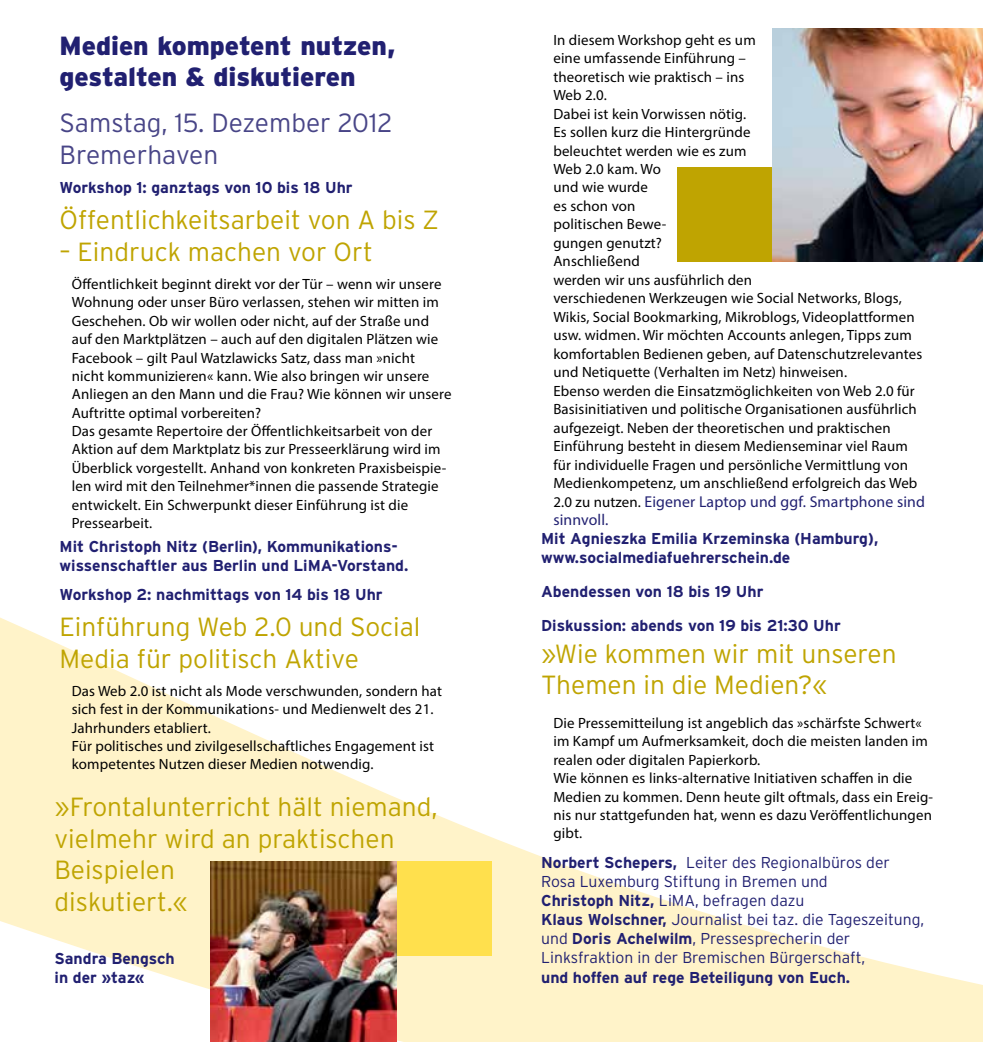
<style>
.page{position:relative;width:983px;height:1042px;background:#fff}
.page>*{position:absolute;margin:0;border:0;box-sizing:border-box;transform-origin:0 0}
.t1{font:300 26.25px/31.5px "Interstate";color:#bfa401}
.t2{font:900 26.25px/31.5px "Interstate";color:#212071}
.t3{font:300 26.25px/31.5px "Interstate";color:#484587}
.t4{font:700 15.75px/18.9px "Interstate";color:#212071}
.t5{font:300 15.75px/19.1px "Interstate";color:#212071}
.t6{font:15.75px/18.6px "Myriad Pro";letter-spacing:.01em;color:#212071}
.t7{font:14.88px/18.6px "Myriad Pro";letter-spacing:.01em;color:#000}
.s1{font-size:14.88px;color:#000}
.s2{font-weight:700}
</style>
<div class="page">
<svg style="left:0;top:617px;width:982px;height:425px"></svg>
<hr style="left:541px;top:846px;width:378px;height:1px;background:#fff">
<img style="left:211px;top:861px;width:186px;height:181px">
<div style="left:397px;top:861px;width:94px;height:94px;background:#ffe04d"></div>
<img style="left:772px;top:29px;width:210px;height:233px">
<div style="left:677px;top:167px;width:94px;height:95px;background:#bfa401"></div>
<h1 class="t2" style="left:60px;top:29px;width:337px">Medien kompetent nutzen, gestalten &amp; diskutieren</h1>
<h1 class="t3" style="left:60px;top:107px;width:334px">Samstag, 15. Dezember 2012<br>Bremerhaven</h1>
<p class="t4" style="left:60px;top:178px;width:294px">Workshop 1: ganztags von 10 bis 18 Uhr</p>
<h1 class="t1" style="left:60px;top:204px;width:381px">Öffentlichkeitsarbeit von A bis Z</h1>
<h1 class="t1" style="left:60px;top:235px;width:315px">– Eindruck machen vor Ort</h1>
<p class="t7" style="left:72px;top:275px;width:381px">Öffentlichkeit beginnt direkt vor der Tür – wenn wir unsere Wohnung oder unser Büro verlassen, stehen wir mitten im Geschehen. Ob wir wollen oder nicht, auf der Straße und auf den Marktplätzen – auch auf den digitalen Plätzen wie Facebook – gilt Paul Watzlawicks Satz, dass man »nicht<br>nicht kommunizieren« kann. Wie also bringen wir unsere Anliegen an den Mann und die Frau? Wie können wir unsere Auftritte optimal vorbereiten?<br>Das gesamte Repertoire der Öffentlichkeitsarbeit von der Aktion auf dem Marktplatz bis zur Presseerklärung wird im Überblick vorgestellt. Anhand von konkreten Praxisbeispie&shy;len wird mit den Teilnehmer*innen die passende Strategie entwickelt. Ein Schwerpunkt dieser Einführung ist die Pressearbeit.</p>
<p class="t4" style="left:60px;top:537px;width:350px">Mit Christoph Nitz (Berlin), Kommunikations&shy;wissenschaftler aus Berlin und LiMA-Vorstand.</p>
<p class="t4" style="left:60px;top:584px;width:324px">Workshop 2: nachmittags von 14 bis 18 Uhr</p>
<h1 class="t1" style="left:60px;top:611px;width:362px">Einführung Web 2.0 und Social<br>Media für politisch Aktive</h1>
<p class="t7" style="left:72px;top:681px;width:371px">Das Web 2.0 ist nicht als Mode verschwunden, sondern hat sich fest in der Kommunikations- und Medienwelt des 21.<br>Jahrhunders etabliert.<br>Für politisches und zivilgesellschaftliches Engagement ist kompetentes Nutzen dieser Medien notwendig.</p>
<h1 class="t1" style="left:55px;top:791px;width:384px">»Frontalunterricht hält niemand, vielmehr wird an praktischen<br>Beispielen<br>diskutiert.«</h1>
<p class="t4" style="left:55px;top:949px;width:122px">Sandra Bengsch in der »taz«</p>
<p class="t7" style="left:553px;top:30px;width:370px">In diesem Workshop geht es um<br>eine umfassende Einführung –<br>theoretisch wie praktisch – ins<br>Web 2.0.<br>Dabei ist kein Vorwissen nötig.<br>Es sollen kurz die Hintergründe<br>beleuchtet werden wie es zum<br>Web 2.0 kam. Wo<br>und wie wurde<br>es schon von<br>politischen Bewe-<br>gungen genutzt?<br>Anschließend<br>werden wir uns ausführlich den<br>verschiedenen Werkzeugen wie Social Networks, Blogs, Wikis, Social Bookmarking, Mikroblogs, Videoplattformen usw. widmen. Wir möchten Accounts anlegen, Tipps zum komfortablen Bedienen geben, auf Datenschutzrelevantes und Netiquette (Verhalten im Netz) hinweisen.<br>Ebenso werden die Einsatzmöglichkeiten von Web 2.0 für Basisinitiativen und politische Organisationen ausführlich aufgezeigt. Neben der theoretischen und praktischen Einführung besteht in diesem Medienseminar viel Raum für individuelle Fragen und persönliche Vermittlung von Medienkompetenz, um anschließend erfolgreich das Web</p>
<p class="t6" style="left:553px;top:492px;width:373px"><span class="s1">2.0 zu nutzen.</span> Eigener Laptop und ggf. Smartphone sind sinnvoll.</p>
<p class="t4" style="left:541px;top:529px;width:338px">Mit Agnieszka Emilia Krzeminska (Hamburg), www.socialmediafuehrerschein.de</p>
<p class="t4" style="left:541px;top:574px;width:301px;line-height:33.9px">Abendessen von 18 bis 19 Uhr<br>Diskussion: abends von 19 bis 21:30 Uhr</p>
<h1 class="t1" style="left:541px;top:637px;width:357px">»Wie kommen wir mit unseren<br>Themen in die Medien?«</h1>
<p class="t7" style="left:553px;top:713px;width:381px">Die Pressemitteilung ist angeblich das »schärfste Schwert« im Kampf um Aufmerksamkeit, doch die meisten landen im realen oder digitalen Papierkorb.<br>Wie können es links-alternative Initiativen schaffen in die Medien zu kommen. Denn heute gilt oftmals, dass ein Ereig&shy;nis nur stattgefunden hat, wenn es dazu Veröffentlichungen gibt.</p>
<p class="t5" style="left:541px;top:853px;width:384px"><span class="s2">Norbert Schepers,</span> Leiter des Regionalbüros der Rosa Luxemburg Stiftung in Bremen und<br><span class="s2">Christoph Nitz,</span> LiMA, befragen dazu<br><span class="s2">Klaus Wolschner,</span> Journalist bei taz. die Tageszeitung, und <span class="s2">Doris Achelwilm</span>, Pressesprecherin der Linksfraktion in der Bremischen Bürgerschaft,</p>
<p class="t4" style="left:541px;top:967px;width:310px">und hoffen auf rege Beteiligung von Euch.</p>
</div>
